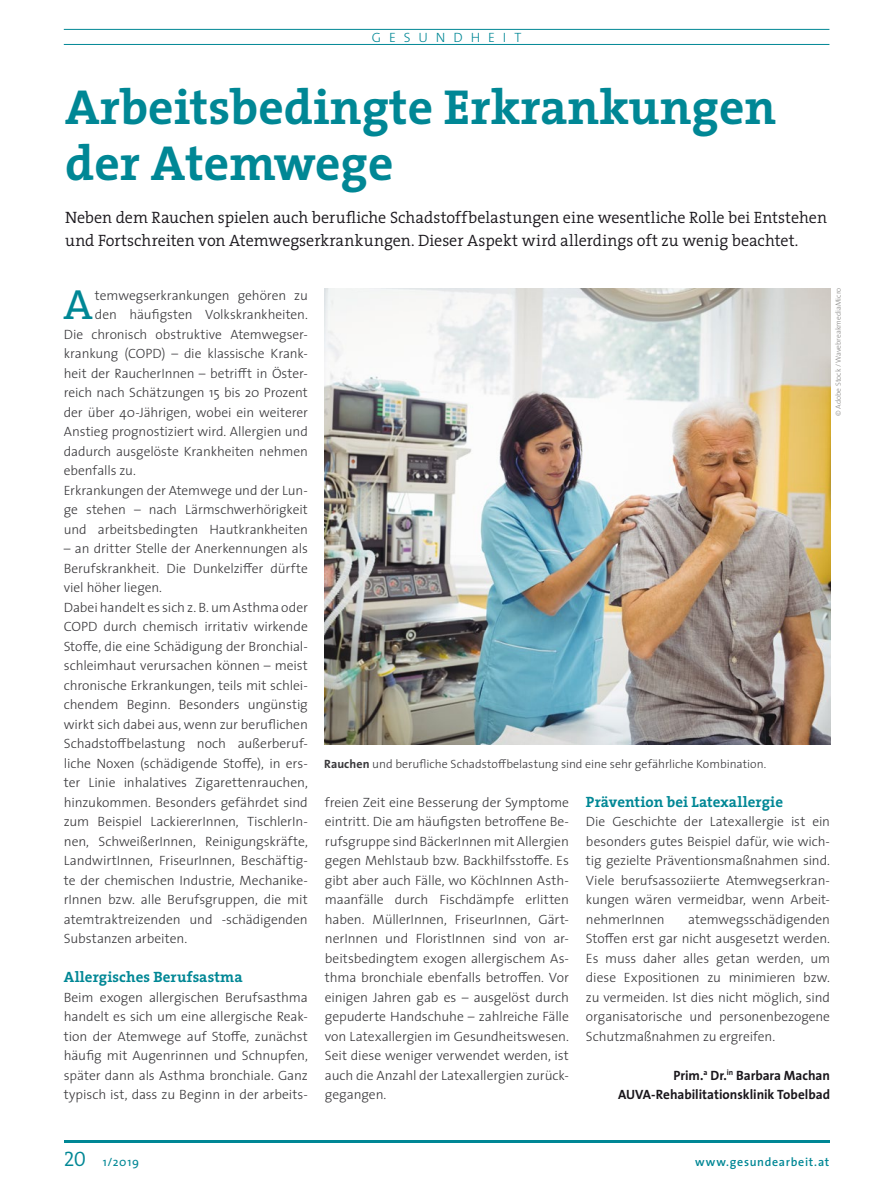
<style>
.page{position:relative;width:872px;height:1191px;background:#fff}
.page>*{position:absolute;margin:0;border:0;box-sizing:border-box;transform-origin:0 0}
.t1{font:700 49.5px/55.5px "The Serif";color:#008795}
.t2{font:42.45px "The Serif";color:#008795}
.t3{font:300 16.5px/22.5px "The Serif";color:#1a171c}
.t4{font:700 15px "The Serif";letter-spacing:.005em;color:#008795}
.t5{font:300 13.5px/19.5px "The Sans";letter-spacing:-.005em;color:#38373a;text-align:justify}
.t6{font:700 13.5px/19.5px "The Sans";letter-spacing:-.005em;color:#1a171c;text-align:right}
.t7{font:300 13.5px "The Sans";letter-spacing:.59em;color:#008795}
.t8{font:300 12px "The Sans";color:#38373a}
.t9{font:600 12px "The Sans";letter-spacing:.06em;color:#008795}
.t10{font:12px "The Sans";color:#008795}
.t11{font:300 7.5px "The Sans";color:#888785}
.s1{font-weight:700}
.s2{font-family:"The Serif Semi Light Caps";font-size:21px}
</style>
<div class="page">
<hr style="left:64px;top:1140px;width:765px;height:2px;background:#008795">
<hr style="left:64px;top:29px;width:765px;height:1px;background:#008795">
<hr style="left:64px;top:44px;width:765px;height:1px;background:#008795">
<img style="left:325px;top:289px;width:506px;height:455px">
<p class="t7" style="left:372px;top:26px;width:151px">GESUNDHEIT</p>
<h1 class="t1" style="left:65px;top:78px;width:712px">Arbeitsbedingte Erkrankungen der Atemwege</h1>
<p class="t3" style="left:65px;top:206px;width:763px">Neben dem Rauchen spielen auch berufliche Schadstoffbelastungen eine wesentliche Rolle bei Entstehen und Fortschreiten von Atemwegserkrankungen. Dieser Aspekt wird allerdings oft zu wenig beachtet.</p>
<h2 class="t2" style="left:64px;top:269px;width:31px">A</h2>
<p class="t5" style="left:95px;top:285px;width:214px">temwegserkrankungen gehören zu</p>
<p class="t5" style="left:95px;top:304px;width:214px">den häufigsten Volkskrankheiten.</p>
<p class="t5" style="left:64px;top:324px;width:245px">Die chronisch obstruktive Atemwegser-</p>
<p class="t5" style="left:64px;top:343px;width:245px">krankung (COPD) – die klassische Krank-</p>
<p class="t5" style="left:64px;top:363px;width:245px">heit der RaucherInnen – betrifft in Öster-</p>
<p class="t5" style="left:64px;top:382px;width:246px">reich nach Schätzungen 15 bis 20 Prozent</p>
<p class="t5" style="left:64px;top:402px;width:245px">der über 40-Jährigen, wobei ein weiterer</p>
<p class="t5" style="left:64px;top:421px;width:245px">Anstieg prognostiziert wird. Allergien und</p>
<p class="t5" style="left:64px;top:441px;width:245px">dadurch ausgelöste Krankheiten nehmen</p>
<p class="t5" style="left:64px;top:460px;width:74px">ebenfalls zu.</p>
<p class="t5" style="left:64px;top:480px;width:245px">Erkrankungen der Atemwege und der Lun-</p>
<p class="t5" style="left:64px;top:499px;width:246px">ge stehen – nach Lärmschwerhörigkeit</p>
<p class="t5" style="left:64px;top:519px;width:245px">und arbeitsbedingten Hautkrankheiten</p>
<p class="t5" style="left:64px;top:538px;width:246px;text-align:left">– an dritter Stelle der Anerkennungen als Berufskrankheit. Die Dunkelziffer dürfte viel höher liegen.<br>Dabei handelt es sich z. B. um Asthma oder COPD durch chemisch irritativ wirkende Stoffe, die eine Schädigung der Bronchial&shy;schleimhaut verursachen können – meist chronische Erkrankungen, teils mit schlei&shy;chendem Beginn. Besonders ungünstig wirkt sich dabei aus, wenn zur beruflichen Schadstoffbelastung noch außerberuf&shy;liche Noxen (schädigende Stoffe), in ers&shy;ter Linie inhalatives Zigarettenrauchen, hinzukommen. Besonders gefährdet sind zum Beispiel LackiererInnen, TischlerIn&shy;nen, SchweißerInnen, Reinigungskräfte, LandwirtInnen, FriseurInnen, Beschäftig&shy;te der chemischen Industrie, Mechanike&shy;rInnen bzw. alle Berufsgruppen, die mit atemtraktreizenden und -schädigenden Substanzen arbeiten.</p>
<p class="t4" style="left:64px;top:964px;width:180px">Allergisches Berufsastma</p>
<p class="t5" style="left:64px;top:987px;width:245px">Beim exogen allergischen Berufsasthma handelt es sich um eine allergische Reak&shy;tion der Atemwege auf Stoffe, zunächst häufig mit Augenrinnen und Schnupfen, später dann als Asthma bronchiale. Ganz typisch ist, dass zu Beginn in der arbeits-</p>
<p class="t11" style="left:832px;top:416px;width:130px;rotate:-90deg">© Adobe Stock / WavebreakmediaMicro</p>
<p class="t8" style="left:324px;top:754px;width:443px"><span class="s1">Rauchen</span> und berufliche Schadstoffbelastung sind eine sehr gefährliche Kombination.</p>
<p class="t5" style="left:325px;top:792px;width:245px">freien Zeit eine Besserung der Symptome eintritt. Die am häufigsten betroffene Be&shy;rufsgruppe sind BäckerInnen mit Allergien gegen Mehlstaub bzw. Backhilfsstoffe. Es gibt aber auch Fälle, wo KöchInnen Asth&shy;maanfälle durch Fischdämpfe erlitten haben. MüllerInnen, FriseurInnen, Gärt&shy;nerInnen und FloristInnen sind von ar&shy;beitsbedingtem exogen allergischem As&shy;thma bronchiale ebenfalls betroffen. Vor einigen Jahren gab es – ausgelöst durch gepuderte Handschuhe – zahlreiche Fälle von Latexallergien im Gesundheitswesen.<br>Seit diese weniger verwendet werden, ist auch die Anzahl der Latexallergien zurück&shy;gegangen.</p>
<p class="t4" style="left:586px;top:789px;width:199px">Prävention bei Latexallergie</p>
<p class="t5" style="left:586px;top:811px;width:245px">Die Geschichte der Latexallergie ist ein besonders gutes Beispiel dafür, wie wich&shy;tig gezielte Präventionsmaßnahmen sind.<br>Viele berufsassoziierte Atemwegserkran&shy;kungen wären vermeidbar, wenn Arbeit&shy;nehmerInnen</p>
<p class="t5" style="left:586px;top:909px;width:246px;text-indent:102px">atemwegsschädigenden Stoffen erst gar nicht ausgesetzt werden.<br>Es muss daher alles getan werden, um diese Expositionen zu minimieren bzw. zu vermeiden. Ist dies nicht möglich, sind organisatorische und personenbezogene Schutzmaßnahmen zu ergreifen.</p>
<p class="t6" style="left:618px;top:1065px;width:213px">Prim.<sup>a</sup> Dr.<sup>in</sup> Barbara Machan<br>AUVA-Rehabilitationsklinik Tobelbad</p>
<p class="t10" style="left:64px;top:1151px;width:77px"><span class="s2">20</span> 1/2019</p>
<p class="t9" style="left:695px;top:1151px;width:136px">www.gesundearbeit.at</p>
</div>
